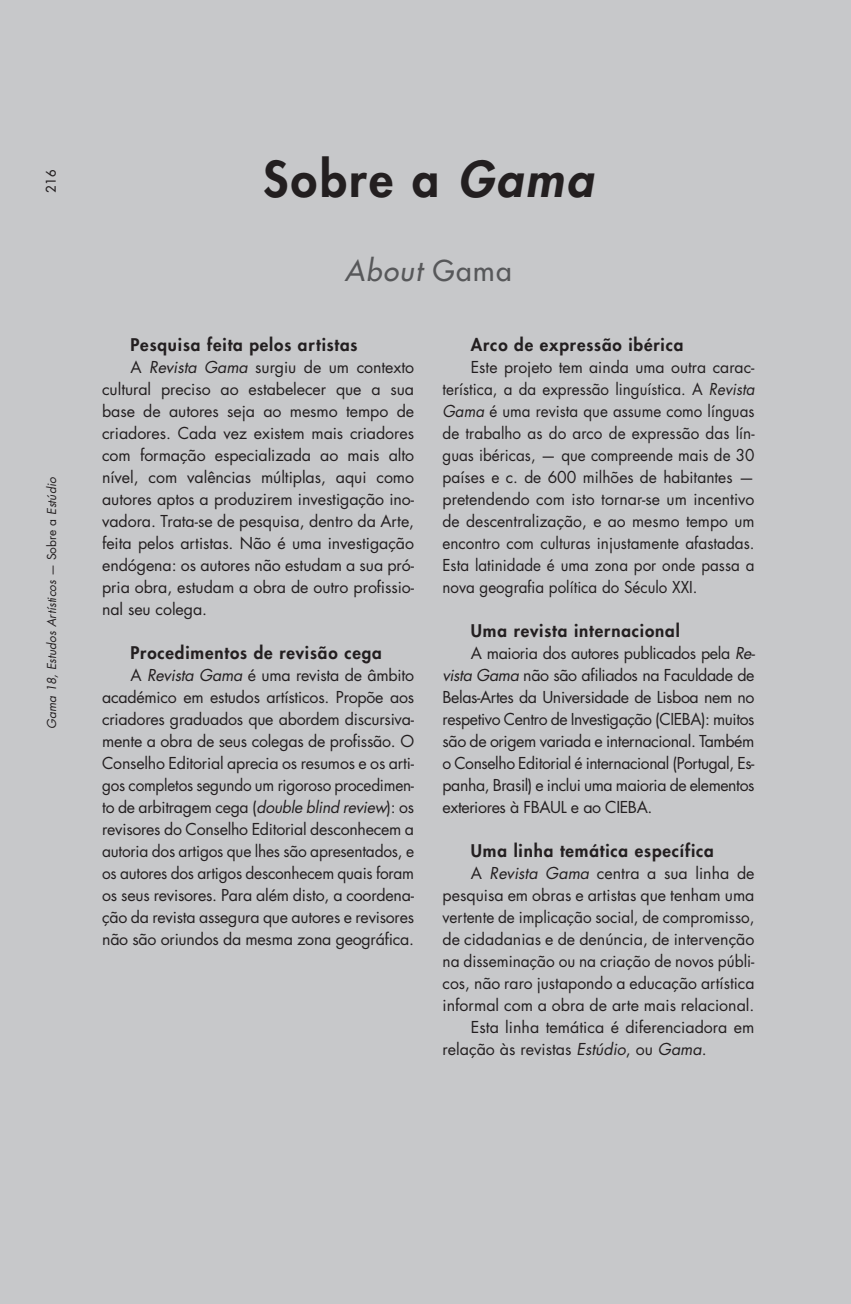
<style>
.page{position:relative;width:851px;height:1304px;background:#fff}
.page>*{position:absolute;margin:0;border:0;box-sizing:border-box;transform-origin:0 0}
.t1{font:800 48px "Futura Std";letter-spacing:.05em;color:#231f20}
.t2{font:italic 500 28px "Futura Std";letter-spacing:.05em;color:#57585a}
.t3{font:800 17px "Futura Std";letter-spacing:.05em;color:#231f20}
.t4{font:16px/22px "Futura Std";color:#231f20;text-align:justify}
.t5{font:500 13px "Futura Std";color:#231f20}
.t6{font:italic 12px "Futura Std";letter-spacing:.005em;color:#231f20}
.s1{font-style:normal}
.s2{font-style:italic}
</style>
<div class="page">
<div style="left:0;top:0;width:850px;height:1304px;background:#c7c8ca"></div>
<p class="t5" style="left:43px;top:193px;width:25px;rotate:-90deg">216</p>
<p class="t6" style="left:44px;top:729px;width:254px;rotate:-90deg">Gama 18, Estudos Artísticos <span class="s1">— Sobre a</span> Estúdio</p>
<p class="t1" style="left:263px;top:149px;width:331px">Sobre a <span class="s2">Gama</span></p>
<p class="t2" style="left:345px;top:254px;width:168px">About <span class="s1">Gama</span></p>
<p class="t3" style="left:130px;top:334px;width:228px">Pesquisa feita pelos artistas</p>
<p class="t4" style="left:102px;top:357px;width:313px;text-indent:28px">A <span class="s2">Revista Gama</span> surgiu de um contexto cultural preciso ao estabelecer que a sua base de autores seja ao mesmo tempo de criadores. Cada vez existem mais criadores com formação especializada ao mais alto nível, com valências múltiplas, aqui como autores aptos a produzirem investigação ino&shy;vadora. Trata-se de pesquisa, dentro da Arte, feita pelos artistas. Não é uma investigação endógena: os autores não estudam a sua pró&shy;pria obra, estudam a obra de outro profissio&shy;nal seu colega.</p>
<p class="t3" style="left:130px;top:642px;width:253px">Procedimentos de revisão cega</p>
<p class="t4" style="left:102px;top:665px;width:313px;text-indent:28px">A <span class="s2">Revista Gama</span> é uma revista de âmbito académico em estudos artísticos. Propõe aos criadores graduados que abordem discursiva&shy;mente a obra de seus colegas de profissão. O Conselho Editorial aprecia os resumos e os arti&shy;gos completos segundo um rigoroso procedimen&shy;to de arbitragem cega (<span class="s2">double blind review</span>): os revisores do Conselho Editorial desconhecem a autoria dos artigos que lhes são apresentados, e os autores dos artigos desconhecem quais foram os seus revisores. Para além disto, a coordena&shy;ção da revista assegura que autores e revisores não são oriundos da mesma zona geográfica.</p>
<p class="t3" style="left:471px;top:334px;width:214px">Arco de expressão ibérica</p>
<p class="t4" style="left:442px;top:357px;width:313px;text-indent:28px">Este projeto tem ainda uma outra carac&shy;terística, a da expressão linguística. A <span class="s2">Revista Gama</span> é uma revista que assume como línguas de trabalho as do arco de expressão das lín&shy;guas ibéricas, — que compreende mais de 30 países e c. de 600 milhões de habitantes — pretendendo com isto tornar-se um incentivo de descentralização, e ao mesmo tempo um encontro com culturas injustamente afastadas.<br>Esta latinidade é uma zona por onde passa a nova geografia política do Século XXI.</p>
<p class="t3" style="left:471px;top:620px;width:210px">Uma revista internacional</p>
<p class="t4" style="left:442px;top:643px;width:314px;text-indent:28px">A maioria dos autores publicados pela <span class="s2">Re&shy;vista Gama</span> não são afiliados na Faculdade de Belas-Artes da Universidade de Lisboa nem no respetivo Centro de Investigação (CIEBA): muitos são de origem variada e internacional. Também o Conselho Editorial é internacional (Portugal, Es&shy;panha, Brasil) e inclui uma maioria de elementos exteriores à FBAUL e ao CIEBA.</p>
<p class="t3" style="left:471px;top:840px;width:244px">Uma linha temática específica</p>
<p class="t4" style="left:442px;top:863px;width:313px;text-indent:28px">A <span class="s2">Revista Gama</span> centra a sua linha de pesquisa em obras e artistas que tenham uma vertente de implicação social, de compromisso, de cidadanias e de denúncia, de intervenção na disseminação ou na criação de novos públi&shy;cos, não raro justapondo a educação artística informal com a obra de arte mais relacional.</p>
<p class="t4" style="left:442px;top:1017px;width:313px;text-indent:28px">Esta linha temática é diferenciadora em relação às revistas <span class="s2">Estúdio</span>, ou <span class="s2">Gama</span>.</p>
</div>
